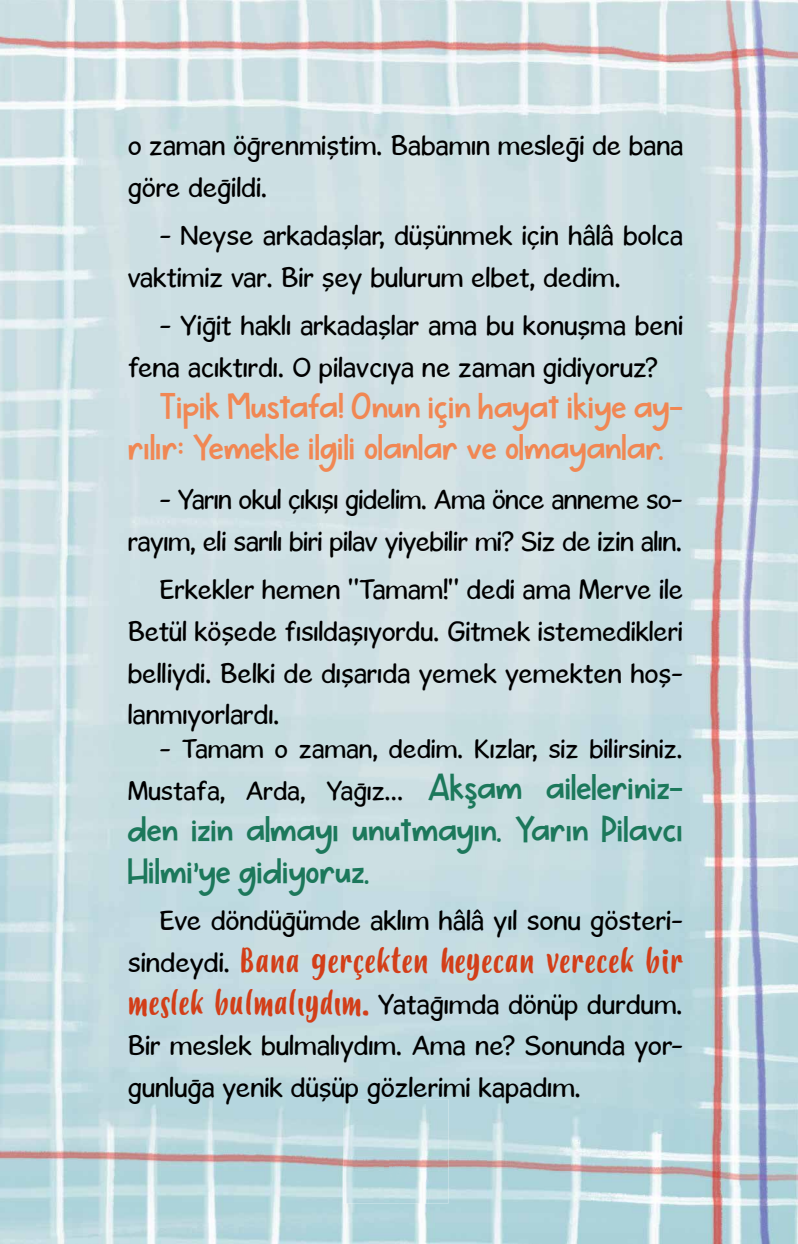
<style>
.page{position:relative;width:798px;height:1244px;background:#fff}
.page>*{position:absolute;margin:0;border:0;box-sizing:border-box;transform-origin:0 0}
.t1{font:33.75px/41.9px "KG Ever Since New York";color:#f18753}
.t2{font:33.75px/41.9px "KG Ever Since New York";color:#1c785b}
.t3{font:33.75px "Budidaya";letter-spacing:.025em;color:#d33e18}
.t4{font:28.12px/41.9px "Gosmick Sanstr";color:#000}
.t5{font:27px/41.9px "Gosmick Sanstr";color:#000;text-align:right}
.s1{font-family:"KG Ever Since New York";font-size:33.75px;color:#1c785b}
.s2{font-family:"Gosmick Sanstr";font-size:28.12px;color:#000}
.s3{font-family:"Budidaya";font-size:33.75px;color:#d33e18}
</style>
<div class="page">
<img style="left:0;top:0;width:797px;height:1244px">
<img style="left:343px;top:1099px;width:105px;height:104px">
<img style="left:389px;top:1163px;width:20px;height:19px">
<p class="t4" style="left:128px;top:124px;width:557px">o zaman öğrenmiştim. Babamın mesleği de bana göre değildi.</p>
<p class="t4" style="left:128px;top:214px;width:556px;text-indent:32px">- Neyse arkadaşlar, düşünmek için hâlâ bolca vaktimiz var. Bir şey bulurum elbet, dedim.</p>
<p class="t4" style="left:128px;top:304px;width:556px;text-indent:32px">- Yiğit haklı arkadaşlar ama bu konuşma beni fena acıktırdı. O pilavcıya ne zaman gidiyoruz?</p>
<p class="t1" style="left:128px;top:387px;width:556px;text-indent:32px">Tipik Mustafa! Onun için hayat ikiye ay&shy;rılır: Yemekle ilgili olanlar ve olmayanlar.</p>
<p class="t4" style="left:128px;top:478px;width:556px;text-align:right">- Yarın okul çıkışı gidelim. Ama önce anneme so&shy;rayım, eli sarılı biri pilav yiyebilir mi? Siz de izin alın.</p>
<p class="t4" style="left:128px;top:568px;width:556px;text-align:justify;text-indent:32px">Erkekler hemen "Tamam!" dedi ama Merve ile Betül köşede fısıldaşıyordu. Gitmek istemedikleri belliydi. Belki de dışarıda yemek yemekten hoş&shy;lanmıyorlardı.</p>
<p class="t5" style="left:128px;top:728px;width:556px">- Tamam o zaman, dedim. Kızlar, siz bilirsiniz.<br>Mustafa, Arda, Yağız... <span class="s1">Akşam aileleriniz-</span></p>
<p class="t2" style="left:128px;top:810px;width:556px">den izin almayı unutmayın. Yarın Pilavcı<br>Hilmi’ye gidiyoruz.</p>
<p class="t4" style="left:159px;top:899px;width:524px">Eve döndüğümde aklım hâlâ yıl sonu gösteri-</p>
<p class="t3" style="left:128px;top:941px;width:556px"><span class="s2">sindeydi.</span> Bana gerçekten heyecan verecek bir</p>
<p class="t4" style="left:128px;top:983px;width:556px;text-align:justify"><span class="s3">meslek bulmalıydım.</span> Yatağımda dönüp durdum.<br>Bir meslek bulmalıydım. Ama ne? Sonunda yor&shy;gunluğa yenik düşüp gözlerimi kapadım.</p>
</div>
